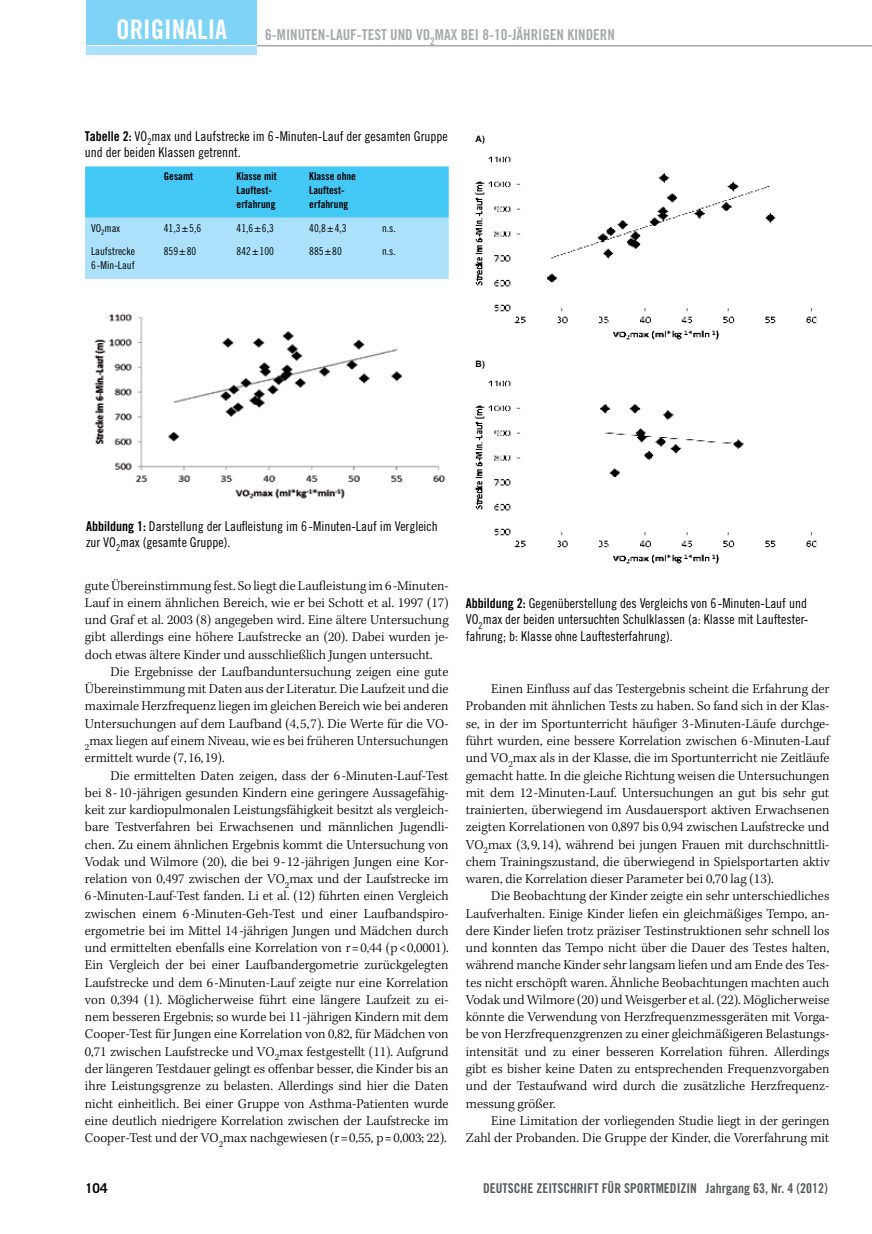
<style>
.page{position:relative;width:872px;height:1234px;background:#fff}
.page>*{position:absolute;margin:0;border:0;box-sizing:border-box;transform-origin:0 0}
.t1{font:27px "Trade Gothic LT Std Bd Cn 20";color:#fff}
.t2{font:15px "Trade Gothic LT Std Bd Cn 20";color:#a7a9ac}
.t3{font:300 13.8px/17.2px "Kepler Std";color:#000;text-align:justify}
.t4{font:13.5px/16.2px "Trade Gothic LT Std Cn 18";color:#000}
.t5{font:13.5px "Trade Gothic LT Std Bd Cn 20";color:#58595b}
.t6{font:700 13.5px "Trade Gothic LT Std";color:#000}
.t7{font:10.8px/13.8px "Trade Gothic LT Std Cn 18";color:#000}
.t8{font:10.8px/13.8px "Trade Gothic LT Std Bd Cn 20";color:#000}
.t9{font:700 8.85px "Arial";color:#000}
.s1{font-family:"Trade Gothic LT Std Bd Cn 20"}
</style>
<div class="page">
<div style="left:86px;top:0;width:171px;height:46px;background:#7ed3f7"></div>
<hr style="left:85px;top:45px;width:173px;height:1px;background:#fff">
<hr style="left:257px;top:45px;width:615px;height:1px;background:#a7a9ac">
<div style="left:86px;top:47px;width:171px;height:8px;background:#abe1fa"></div>
<img style="left:94px;top:313px;width:352px;height:186px">
<img style="left:474px;top:156px;width:344px;height:184px">
<img style="left:474px;top:380px;width:344px;height:184px">
<svg style="left:85px;top:166px;width:364px;height:113px;background:#7dd5f7"></svg>
<h1 class="t1" style="left:116px;top:13px;width:112px">ORIGINALIA</h1>
<p class="t2" style="left:265px;top:25px;width:343px">6-Minuten-Lauf-Test und VO<sub>2</sub>max bei 8-10-jährigen Kindern</p>
<p class="t4" style="left:85px;top:128px;width:364px"><span class="s1">Tabelle 2:</span> VO<sub>2</sub>max und Laufstrecke im 6-Minuten-Lauf der gesamten Gruppe und der beiden Klassen getrennt.</p>
<p class="t8" style="left:164px;top:169px;width:31px">Gesamt</p>
<p class="t8" style="left:236px;top:169px;width:42px">Klasse mit<br>Lauftest&shy;erfahrung</p>
<p class="t8" style="left:309px;top:169px;width:48px">Klasse ohne<br>Lauftest&shy;erfahrung</p>
<p class="t7" style="left:91px;top:221px;width:31px">VO<sub>2</sub>max</p>
<p class="t7" style="left:164px;top:221px;width:39px">41,3±5,6</p>
<p class="t7" style="left:236px;top:221px;width:39px">41,6±6,3</p>
<p class="t7" style="left:309px;top:221px;width:39px">40,8±4,3</p>
<p class="t7" style="left:382px;top:221px;width:15px">n.s.</p>
<p class="t7" style="left:91px;top:244px;width:45px">Laufstrecke<br>6-Min-Lauf</p>
<p class="t7" style="left:164px;top:244px;width:34px">859±80</p>
<p class="t7" style="left:236px;top:244px;width:39px">842±100</p>
<p class="t7" style="left:309px;top:244px;width:34px">885±80</p>
<p class="t7" style="left:382px;top:244px;width:15px">n.s.</p>
<p class="t9" style="left:475px;top:133px;width:11px">A)</p>
<p class="t9" style="left:475px;top:358px;width:11px">B)</p>
<p class="t4" style="left:86px;top:517px;width:353px"><span class="s1">Abbildung 1:</span> Darstellung der Laufleistung im 6-Minuten-Lauf im Vergleich zur VO<sub>2</sub>max (gesamte Gruppe).</p>
<p class="t3" style="left:85px;top:577px;width:365px">gute Übereinstimmung fest. So liegt die Laufleistung im 6-Minuten-Lauf in einem ähnlichen Bereich, wie er bei Schott et al. 1997 (17) und Graf et al. 2003 (8) angegeben wird. Eine ältere Untersuchung gibt allerdings eine höhere Laufstrecke an (20). Dabei wurden je&shy;doch etwas ältere Kinder und ausschließlich Jungen untersucht.</p>
<p class="t3" style="left:85px;top:663px;width:365px;text-indent:26px">Die Ergebnisse der Laufbanduntersuchung zeigen eine gute Übereinstimmung mit Daten aus der Literatur. Die Laufzeit und die maximale Herzfrequenz liegen im gleichen Bereich wie bei anderen Untersuchungen auf dem Laufband (4,5,7). Die Werte für die VO-<sub>2</sub>max liegen auf einem Niveau, wie es bei früheren Untersuchungen ermittelt wurde (7,16,19).</p>
<p class="t3" style="left:85px;top:767px;width:365px;text-indent:26px">Die ermittelten Daten zeigen, dass der 6-Minuten-Lauf-Test bei 8-10-jährigen gesunden Kindern eine geringere Aussagefähig&shy;keit zur kardiopulmonalen Leistungsfähigkeit besitzt als vergleich&shy;bare Testverfahren bei Erwachsenen und männlichen Jugendli&shy;chen. Zu einem ähnlichen Ergebnis kommt die Untersuchung von Vodak und Wilmore (20), die bei 9-12-jährigen Jungen eine Kor&shy;relation von 0,497 zwischen der VO<sub>2</sub>max und der Laufstrecke im 6-Minuten-Lauf-Test fanden. Li et al. (12) führten einen Vergleich zwischen einem 6-Minuten-Geh-Test und einer Laufbandspiro&shy;ergometrie bei im Mittel 14-jährigen Jungen und Mädchen durch und ermittelten ebenfalls eine Korrelation von r=0,44 (p&lt;0,0001).<br>Ein Vergleich der bei einer Laufbandergometrie zurückgelegten Laufstrecke und dem 6-Minuten-Lauf zeigte nur eine Korrelation von 0,394 (1). Möglicherweise führt eine längere Laufzeit zu ei&shy;nem besseren Ergebnis; so wurde bei 11-jährigen Kindern mit dem Cooper-Test für Jungen eine Korrelation von 0,82, für Mädchen von 0,71 zwischen Laufstrecke und VO<sub>2</sub>max festgestellt (11). Aufgrund der längeren Testdauer gelingt es offenbar besser, die Kinder bis an ihre Leistungsgrenze zu belasten. Allerdings sind hier die Daten nicht einheitlich. Bei einer Gruppe von Asthma-Patienten wurde eine deutlich niedrigere Korrelation zwischen der Laufstrecke im Cooper-Test und der VO<sub>2</sub>max nachgewiesen (r=0,55, p=0,003; 22).</p>
<p class="t4" style="left:466px;top:595px;width:344px;text-align:justify"><span class="s1">Abbildung 2:</span> Gegenüberstellung des Vergleichs von 6-Minuten-Lauf und VO<sub>2</sub>max der beiden untersuchten Schulklassen (a: Klasse mit Lauftester&shy;fahrung; b: Klasse ohne Lauftesterfahrung).</p>
<p class="t3" style="left:466px;top:680px;width:365px;text-indent:26px">Einen Einfluss auf das Testergebnis scheint die Erfahrung der Probanden mit ähnlichen Tests zu haben. So fand sich in der Klas&shy;se, in der im Sportunterricht häufiger 3-Minuten-Läufe durchge&shy;führt wurden, eine bessere Korrelation zwischen 6-Minuten-Lauf und VO<sub>2</sub>max als in der Klasse, die im Sportunterricht nie Zeitläufe gemacht hatte. In die gleiche Richtung weisen die Untersuchungen mit dem 12-Minuten-Lauf. Untersuchungen an gut bis sehr gut trainierten, überwiegend im Ausdauersport aktiven Erwachsenen zeigten Korrelationen von 0,897 bis 0,94 zwischen Laufstrecke und VO<sub>2</sub>max (3,9,14), während bei jungen Frauen mit durchschnittli&shy;chem Trainingszustand, die überwiegend in Spielsportarten aktiv waren, die Korrelation dieser Parameter bei 0,70 lag (13).</p>
<p class="t3" style="left:466px;top:887px;width:365px;text-indent:26px">Die Beobachtung der Kinder zeigte ein sehr unterschiedliches Laufverhalten. Einige Kinder liefen ein gleichmäßiges Tempo, an&shy;dere Kinder liefen trotz präziser Testinstruktionen sehr schnell los und konnten das Tempo nicht über die Dauer des Testes halten, während manche Kinder sehr langsam liefen und am Ende des Tes&shy;tes nicht erschöpft waren. Ähnliche Beobachtungen machten auch Vodak und Wilmore (20) und Weisgerber et al. (22). Möglicherweise könnte die Verwendung von Herzfrequenzmessgeräten mit Vorga&shy;be von Herzfrequenzgrenzen zu einer gleichmäßigeren Belastungs&shy;intensität und zu einer besseren Korrelation führen. Allerdings gibt es bisher keine Daten zu entsprechenden Frequenzvorgaben und der Testaufwand wird durch die zusätzliche Herzfrequenz&shy;messung größer.</p>
<p class="t3" style="left:466px;top:1112px;width:365px;text-align:right">Eine Limitation der vorliegenden Studie liegt in der geringen<br>Zahl der Probanden. Die Gruppe der Kinder, die Vorerfahrung mit</p>
<p class="t6" style="left:85px;top:1179px;width:24px">104</p>
<p class="t5" style="left:483px;top:1179px;width:346px">Deutsche Zeitschrift für Sportmedizin Jahrgang 63, Nr. 4 (2012)</p>
</div>
